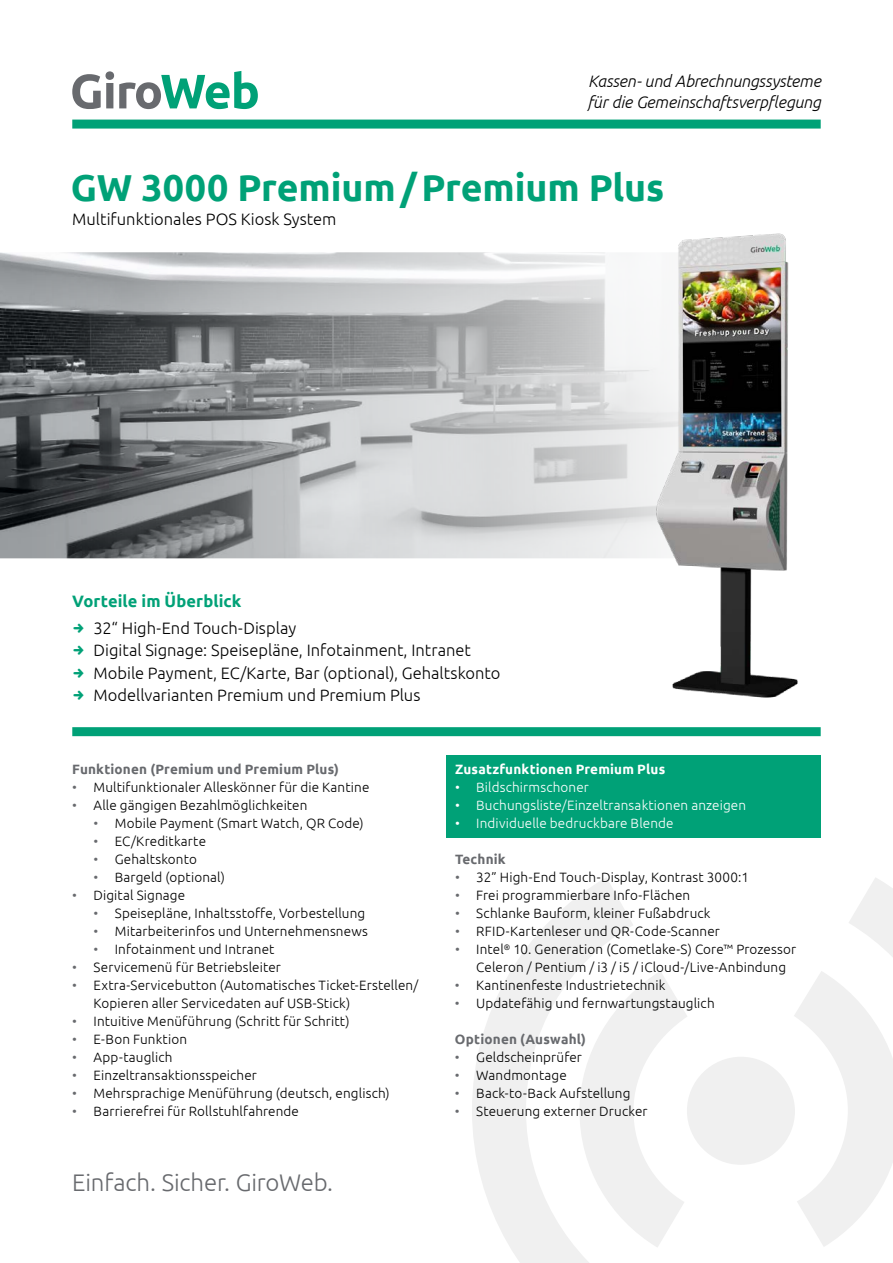
<style>
.page{position:relative;width:893px;height:1263px;background:#fff}
.page>*{position:absolute;margin:0;border:0;box-sizing:border-box;transform-origin:0 0}
.t1{font:700 37.5px "Ubuntu";letter-spacing:-.005em;color:#00a177}
.t2{font:300 24px "Ubuntu";letter-spacing:-.005em;color:#686a6e}
.t3{font:300 16.5px/22.5px "Ubuntu";color:#000}
.t4{font:italic 300 16.5px/21px "Ubuntu";letter-spacing:-.005em;color:#000}
.t5{font:300 13.5px/18px "Ubuntu";letter-spacing:.01em;color:#000}
.t6{font:300 13.5px "Ubuntu";letter-spacing:.01em;color:#fff}
.t7{font:700 13.5px "Ubuntu";letter-spacing:.015em;color:#686a6e}
.t8{font:700 13.5px "Ubuntu";letter-spacing:.015em;color:#fff}
.s1{font-weight:700;color:#00a177}
.s2{color:#00a177}
.s3{color:#686a6e}
</style>
<div class="page">
<svg style="left:472px;top:878px;width:421px;height:385px"></svg>
<svg style="left:72px;top:71px;width:186px;height:38px"></svg>
<div style="left:72px;top:120px;width:749px;height:9px;background:#00a177"></div>
<div style="left:72px;top:727px;width:749px;height:9px;background:#00a177"></div>
<img style="left:0;top:252px;width:652px;height:306px">
<img style="left:652px;top:233px;width:146px;height:465px">
<div style="left:446px;top:755px;width:375px;height:29px;background:#00a177"></div>
<div style="left:446px;top:773px;width:375px;height:29px;background:#00a177"></div>
<div style="left:446px;top:791px;width:375px;height:29px;background:#00a177"></div>
<div style="left:446px;top:809px;width:375px;height:29px;background:#00a177"></div>
<p class="t4" style="left:587px;top:70px;width:235px">Kassen- und Abrechnungssysteme für die Gemeinschaftsverpflegung</p>
<h1 class="t1" style="left:71px;top:165px;width:595px">GW 3000 Premium/Premium Plus</h1>
<p class="t3" style="left:72px;top:208px;width:266px">Multifunktionales POS Kiosk System</p>
<p class="t3" style="left:72px;top:587px;width:225px;line-height:26.7px"><span class="s1">Vorteile im Überblick<br></span><span class="s2">➜</span> 32“ High-End Touch-Display</p>
<p class="t3" style="left:72px;top:639px;width:430px"><span class="s2">➜</span> Digital Signage: Speisepläne, Infotainment, Intranet<br><span class="s2">➜</span> Mobile Payment, EC/Karte, Bar (optional), Gehaltskonto <span class="s2">➜</span> Modellvarianten Premium und Premium Plus</p>
<p class="t7" style="left:72px;top:761px;width:268px">Funktionen (Premium und Premium Plus)</p>
<p class="t5" style="left:72px;top:778px;width:299px"><span class="s3">•</span> Multifunktionaler Alleskönner für die Kantine</p>
<p class="t5" style="left:72px;top:796px;width:237px"><span class="s3">•</span> Alle gängigen Bezahlmöglichkeiten</p>
<p class="t5" style="left:94px;top:814px;width:272px"><span class="s3">•</span> Mobile Payment (Smart Watch, QR Code)</p>
<p class="t5" style="left:94px;top:832px;width:114px"><span class="s3">•</span> EC/Kreditkarte</p>
<p class="t5" style="left:94px;top:850px;width:105px"><span class="s3">•</span> Gehaltskonto</p>
<p class="t5" style="left:94px;top:868px;width:133px"><span class="s3">•</span> Bargeld (optional)</p>
<p class="t5" style="left:72px;top:886px;width:114px"><span class="s3">•</span> Digital Signage</p>
<p class="t5" style="left:94px;top:904px;width:273px"><span class="s3">•</span> Speisepläne, Inhaltsstoffe, Vorbestellung</p>
<p class="t5" style="left:94px;top:922px;width:276px"><span class="s3">•</span> Mitarbeiterinfos und Unternehmensnews</p>
<p class="t5" style="left:94px;top:940px;width:182px"><span class="s3">•</span> Infotainment und Intranet</p>
<p class="t5" style="left:72px;top:958px;width:210px"><span class="s3">•</span> Servicemenü für Betriebsleiter</p>
<p class="t5" style="left:94px;top:976px;width:326px;text-indent:-21px"><span class="s3">•</span> Extra-Servicebutton (Automatisches Ticket-Erstellen/<br>Kopieren aller Servicedaten auf USB-Stick)</p>
<p class="t5" style="left:72px;top:1012px;width:279px"><span class="s3">•</span> Intuitive Menüführung (Schritt für Schritt)</p>
<p class="t5" style="left:72px;top:1030px;width:116px"><span class="s3">•</span> E-Bon Funktion</p>
<p class="t5" style="left:72px;top:1048px;width:102px"><span class="s3">•</span> App-tauglich</p>
<p class="t5" style="left:72px;top:1066px;width:186px"><span class="s3">•</span> Einzeltransaktionsspeicher</p>
<p class="t5" style="left:72px;top:1084px;width:319px"><span class="s3">•</span> Mehrsprachige Menüführung (deutsch, englisch)</p>
<p class="t5" style="left:72px;top:1102px;width:228px"><span class="s3">•</span> Barrierefrei für Rollstuhlfahrende</p>
<h2 class="t2" style="left:72px;top:1168px;width:262px">Einfach. Sicher. GiroWeb.</h2>
<p class="t8" style="left:455px;top:761px;width:212px">Zusatzfunktionen Premium Plus</p>
<p class="t6" style="left:455px;top:779px;width:135px">• Bildschirmschoner</p>
<p class="t6" style="left:455px;top:797px;width:293px">• Buchungsliste/Einzeltransaktionen anzeigen</p>
<p class="t6" style="left:455px;top:815px;width:220px">• Individuelle bedruckbare Blende</p>
<p class="t7" style="left:455px;top:851px;width:52px">Technik</p>
<p class="t5" style="left:455px;top:868px;width:295px"><span class="s3">•</span> 32” High-End Touch-Display, Kontrast 3000:1</p>
<p class="t5" style="left:455px;top:886px;width:237px"><span class="s3">•</span> Frei programmierbare Info-Flächen</p>
<p class="t5" style="left:455px;top:904px;width:257px"><span class="s3">•</span> Schlanke Bauform, kleiner Fußabdruck</p>
<p class="t5" style="left:455px;top:922px;width:266px"><span class="s3">•</span> RFID-Kartenleser und QR-Code-Scanner</p>
<p class="t5" style="left:476px;top:940px;width:321px;text-indent:-21px"><span class="s3">•</span> Intel<sup>®</sup> 10. Generation (Cometlake-S) Core™ Prozessor<br>Celeron / Pentium / i3 / i5 / iCloud-/Live-Anbindung</p>
<p class="t5" style="left:455px;top:976px;width:212px"><span class="s3">•</span> Kantinenfeste Industrietechnik</p>
<p class="t5" style="left:455px;top:994px;width:261px"><span class="s3">•</span> Updatefähig und fernwartungstauglich</p>
<p class="t7" style="left:455px;top:1031px;width:133px">Optionen (Auswahl)</p>
<p class="t5" style="left:455px;top:1048px;width:128px"><span class="s3">•</span> Geldscheinprüfer</p>
<p class="t5" style="left:455px;top:1066px;width:113px"><span class="s3">•</span> Wandmontage</p>
<p class="t5" style="left:455px;top:1084px;width:177px"><span class="s3">•</span> Back-to-Back Aufstellung</p>
<p class="t5" style="left:455px;top:1102px;width:194px"><span class="s3">•</span> Steuerung externer Drucker</p>
</div>
